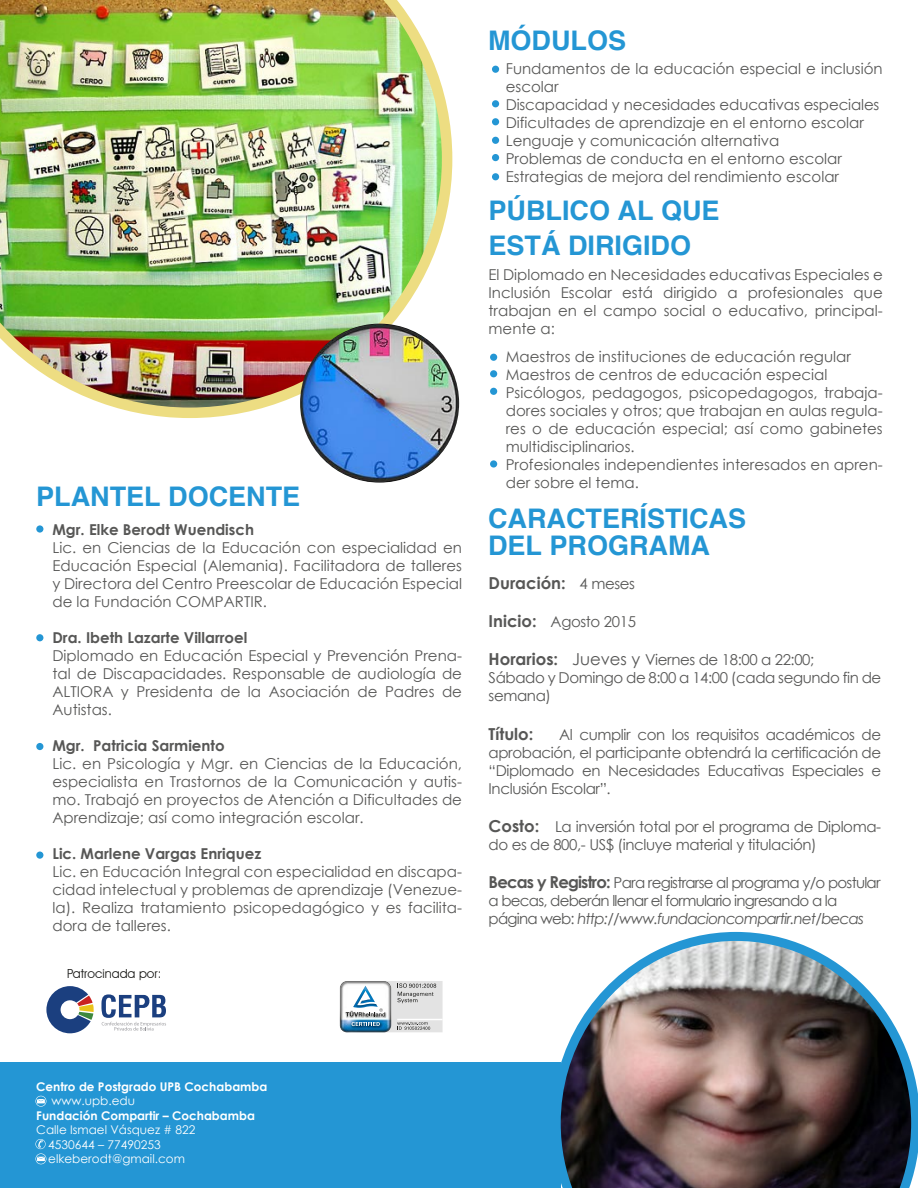
<style>
.page{position:relative;width:918px;height:1188px;background:#fff}
.page>*{position:absolute;margin:0;border:0;box-sizing:border-box;transform-origin:0 0}
.t1{font:700 27px/34.5px "Helvetica";color:#2496d4}
.t2{font:700 16.5px "Century Gothic";color:#575756}
.t3{font:15px/18px "Century Gothic";color:#575756;text-align:justify}
.t4{font:15px/18px "Century Gothic";letter-spacing:-.025em;color:#575756}
.t5{font:15px/18px "Century Gothic";letter-spacing:-.05em;color:#575756}
.t6{font:700 15px "Century Gothic";color:#575756}
.t7{font:12.6px "Avant Garde IT Cby BT";color:#1d1d1b}
.t8{font:12px/14.4px "Century Gothic";color:#fff}
.t9{font:700 12px "Century Gothic";color:#fff}
.s1{font-weight:400;font-size:15px}
.s2{font-weight:700;font-size:16.5px}
.s3{font-size:16.5px}
.s4{font-style:italic}
</style>
<div class="page">
<div style="left:490px;top:354px;width:7px;height:7px;background:#2496d4;border-radius:50%"></div>
<div style="left:490px;top:370px;width:7px;height:7px;background:#2496d4;border-radius:50%"></div>
<div style="left:490px;top:388px;width:7px;height:7px;background:#2496d4;border-radius:50%"></div>
<div style="left:490px;top:460px;width:7px;height:8px;background:#2496d4;border-radius:50%"></div>
<div style="left:0;top:1063px;width:561px;height:125px;background:#2496d4"></div>
<svg style="left:35px;top:1139px;width:11px;height:25px"></svg>
<svg style="left:36px;top:1096px;width:10px;height:11px"></svg>
<div style="left:36px;top:525px;width:7px;height:8px;background:#2496d4;border-radius:50%"></div>
<div style="left:36px;top:634px;width:7px;height:7px;background:#2496d4;border-radius:50%"></div>
<div style="left:36px;top:743px;width:7px;height:7px;background:#2496d4;border-radius:50%"></div>
<div style="left:36px;top:852px;width:7px;height:7px;background:#2496d4;border-radius:50%"></div>
<svg style="left:101px;top:994px;width:65px;height:37px"></svg>
<svg style="left:46px;top:986px;width:48px;height:47px"></svg>
<svg style="left:340px;top:981px;width:103px;height:51px"></svg>
<img style="left:547px;top:931px;width:371px;height:257px">
<img style="left:0;top:0;width:452px;height:418px">
<img style="left:300px;top:324px;width:159px;height:159px;border-radius:79px">
<div style="left:492px;top:66px;width:7px;height:7px;background:#2496d4;border-radius:50%"></div>
<div style="left:492px;top:100px;width:7px;height:7px;background:#2496d4;border-radius:50%"></div>
<div style="left:492px;top:118px;width:7px;height:7px;background:#2496d4;border-radius:50%"></div>
<div style="left:492px;top:137px;width:7px;height:7px;background:#2496d4;border-radius:50%"></div>
<div style="left:492px;top:154px;width:7px;height:7px;background:#2496d4;border-radius:50%"></div>
<div style="left:492px;top:173px;width:7px;height:7px;background:#2496d4;border-radius:50%"></div>
<h1 class="t1" style="left:36px;top:479px;width:266px">PLANTEL DOCENTE</h1>
<p class="t6" style="left:52px;top:518px;width:203px">Mgr. Elke Berodt Wuendisch</p>
<p class="t3" style="left:52px;top:539px;width:411px">Lic. en Ciencias de la Educación con especialidad en Educación Especial (Alemania). Facilitadora de talleres y Directora del Centro Preescolar de Educación Especial de la Fundación COMPARTIR.</p>
<p class="t6" style="left:52px;top:626px;width:196px">Dra. Ibeth Lazarte Villarroel</p>
<p class="t3" style="left:52px;top:647px;width:411px">Diplomado en Educación Especial y Prevención Prena&shy;tal de Discapacidades. Responsable de audiología de ALTIORA y Presidenta de la Asociación de Padres de Autistas.</p>
<p class="t6" style="left:52px;top:734px;width:174px">Mgr. Patricia Sarmiento</p>
<p class="t3" style="left:52px;top:755px;width:411px">Lic. en Psicología y Mgr. en Ciencias de la Educación, especialista en Trastornos de la Comunicación y autis&shy;mo. Trabajó en proyectos de Atención a Dificultades de Aprendizaje; así como integración escolar.</p>
<p class="t6" style="left:52px;top:842px;width:210px">Lic. Marlene Vargas Enriquez</p>
<p class="t3" style="left:52px;top:863px;width:411px">Lic. en Educación Integral con especialidad en discapa&shy;cidad intelectual y problemas de aprendizaje (Venezue&shy;la). Realiza tratamiento psicopedagógico y es facilita&shy;dora de talleres.</p>
<p class="t7" style="left:67px;top:966px;width:96px">Patrocinada por:</p>
<h1 class="t1" style="left:488px;top:22px;width:139px">MÓDULOS</h1>
<p class="t3" style="left:506px;top:59px;width:379px;text-align:left">Fundamentos de la educación especial e inclusión escolar<br>Discapacidad y necesidades educativas especiales Dificultades de aprendizaje en el entorno escolar Lenguaje y comunicación alternativa<br>Problemas de conducta en el entorno escolar Estrategias de mejora del rendimiento escolar</p>
<h1 class="t1" style="left:489px;top:193px;width:233px">PÚBLICO AL QUE<br>ESTÁ DIRIGIDO</h1>
<p class="t3" style="left:489px;top:265px;width:396px">El Diplomado en Necesidades educativas Especiales e Inclusión Escolar está dirigido a profesionales que trabajan en el campo social o educativo, principal&shy;mente a:</p>
<p class="t3" style="left:506px;top:347px;width:379px;text-align:left">Maestros de instituciones de educación regular Maestros de centros de educación especial Psicólogos, pedagogos, psicopedagogos, trabaja&shy;dores sociales y otros; que trabajan en aulas regula&shy;res o de educación especial; así como gabinetes multidisciplinarios.<br>Profesionales independientes interesados en apren&shy;der sobre el tema.</p>
<h1 class="t1" style="left:488px;top:504px;width:259px;line-height:27px">CARACTERÍSTICAS<br>DEL PROGRAMA</h1>
<p class="t2" style="left:489px;top:570px;width:148px">Duración: <span class="s1">4 meses</span></p>
<p class="t4" style="left:489px;top:612px;width:149px"><span class="s2">Inicio:</span> Agosto 2015</p>
<p class="t4" style="left:489px;top:650px;width:394px"><span class="s2">Horarios:</span> <span class="s3">Jueves y</span> Viernes de 18:00 a 22:00;<br>Sábado y Domingo de 8:00 a 14:00 (cada segundo fin de semana)</p>
<p class="t2" style="left:489px;top:722px;width:46px">Título:</p>
<p class="t3" style="left:489px;top:726px;width:394px;text-indent:70px">Al cumplir con los requisitos académicos de aprobación, el participante obtendrá la certificación de “Diplomado en Necesidades Educativas Especiales e Inclusión Escolar”.</p>
<p class="t4" style="left:489px;top:817px;width:394px"><span class="s2">Costo:</span> La inversión total por el programa de Diploma&shy;do es de 800,- US$ (incluye material y titulación)</p>
<p class="t5" style="left:489px;top:873px;width:394px"><span class="s2">Becas y Registro:</span> Para registrarse al programa y/o postular a becas, deberán llenar el formulario ingresando a la página web: <span class="s4">http://www.fundacioncompartir.net/becas</span></p>
<p class="t9" style="left:36px;top:1078px;width:233px">Centro de Postgrado UPB Cochabamba</p>
<p class="t8" style="left:52px;top:1094px;width:85px">www.upb.edu</p>
<p class="t9" style="left:36px;top:1106px;width:220px">Fundación Compartir – Cochabamba</p>
<p class="t8" style="left:48px;top:1123px;width:149px;text-indent:-12px">Calle Ismael Vásquez # 822<br>4530644 – 77490253 elkeberodt@gmail.com</p>
</div>
